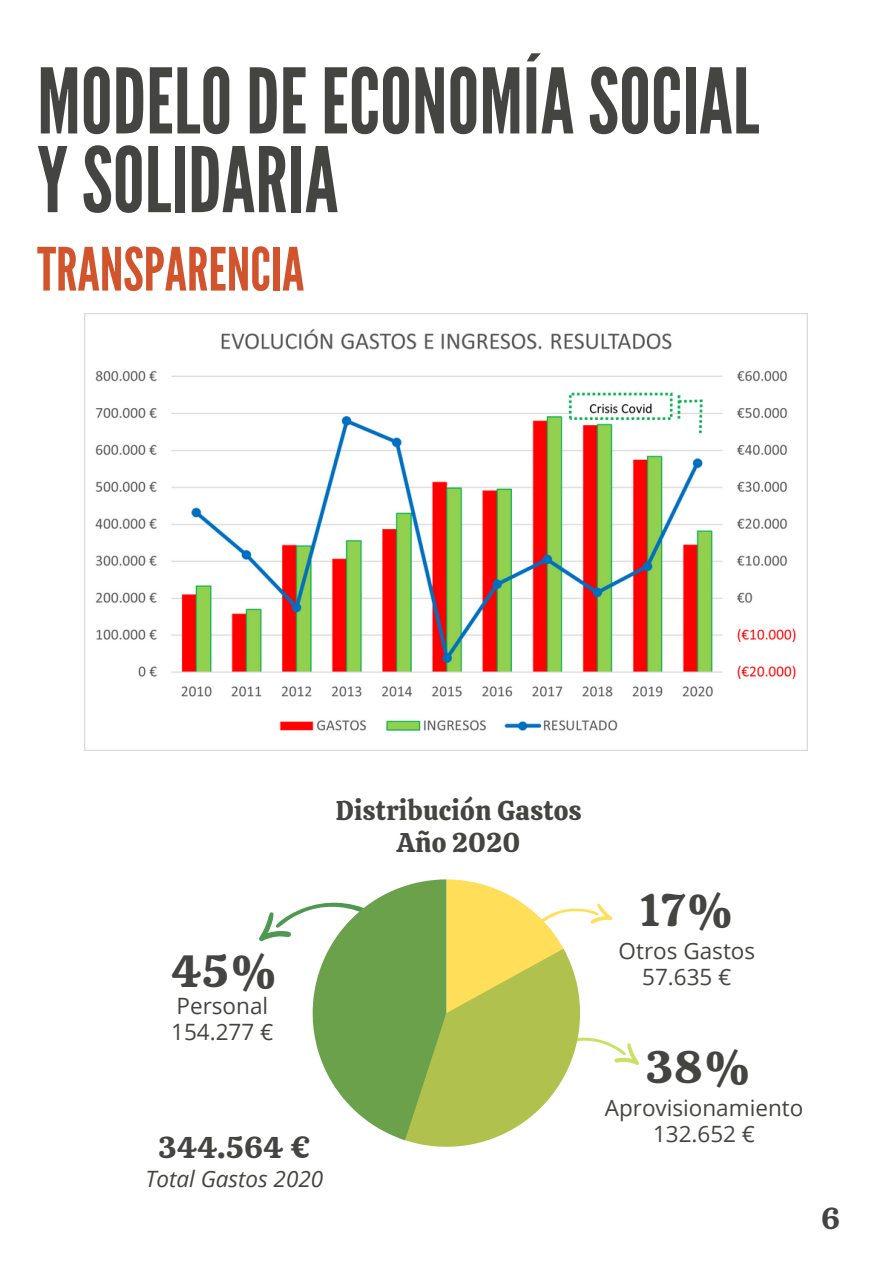
<style>
.page{position:relative;width:893px;height:1264px;background:#fff}
.page>*{position:absolute;margin:0;border:0;box-sizing:border-box;transform-origin:0 0}
.t1{font:90px/78.8px "League Gothic";color:#444440}
.t2{font:59.55px "League Gothic";color:#d2542c}
.t3{font:45px "Calistoga";color:#444440}
.t4{font:30px "Calistoga";letter-spacing:.01em;color:#444440}
.t5{font:27px/31.5px "Calistoga";letter-spacing:.01em;color:#444440;text-align:center}
.t6{font:22.5px/25.8px "Open Sans";color:#444440;text-align:center}
.t7{font:italic 22.5px "Open Sans";color:#444440}
</style>
<div class="page">
<svg style="left:259px;top:879px;width:380px;height:267px"></svg>
<img style="left:85px;top:313px;width:722px;height:437px">
<h1 class="t1" style="left:37px;top:64px;width:723px">MODELODE ECONOMÍASOCIAL<br>YSOLIDARIA</h1>
<h2 class="t2" style="left:37px;top:235px;width:268px">TRANSPARENCIA</h2>
<p class="t5" style="left:336px;top:795px;width:247px">Distribución Gastos<br>Año 2020</p>
<h3 class="t3" style="left:172px;top:941px;width:108px">45%</h3>
<p class="t6" style="left:171px;top:992px;width:104px;text-align:left">Personal<br>154.277 €</p>
<h3 class="t4" style="left:158px;top:1127px;width:154px">344.564 €</h3>
<p class="t7" style="left:145px;top:1162px;width:179px">Total Gastos 2020</p>
<h3 class="t3" style="left:639px;top:880px;width:97px">17%</h3>
<p class="t6" style="left:618px;top:937px;width:138px">Otros Gastos<br>57.635 €</p>
<h3 class="t3" style="left:645px;top:1037px;width:108px">38%</h3>
<p class="t6" style="left:604px;top:1094px;width:200px">Aprovisionamiento<br>132.652 €</p>
<h3 class="t4" style="left:821px;top:1198px;width:21px">6</h3>
</div>
